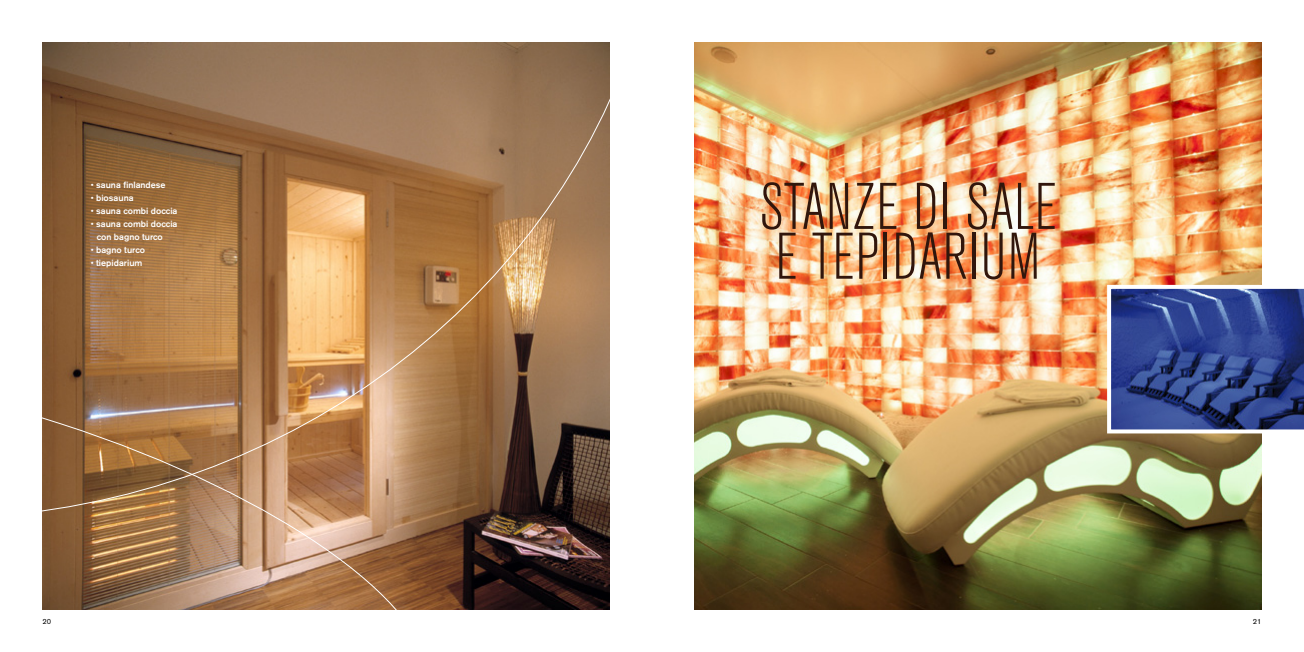
<style>
.page{position:relative;width:1304px;height:652px;background:#fff}
.page>*{position:absolute;margin:0;border:0;box-sizing:border-box;transform-origin:0 0}
.t1{font:300 condensed 65.2px/49.8px "Akzidenz Grotesk BE";color:#31160c}
.t2{font:500 9px/13px "Akzidenz Grotesk BE";color:#fff}
.t3{font:7.5px "Akzidenz Grotesk BE";color:#000}
.s1{font-family:"Akzidenz Grotesk BE Light Os F";font-weight:400}
</style>
<div class="page">
<img style="left:444px;top:519px;width:165px;height:90px">
<img style="left:694px;top:43px;width:567px;height:566px">
<svg style="left:42px;top:42px;width:568px;height:477px;background:#9b724b"></svg>
<img style="left:42px;top:353px;width:402px;height:257px">
<svg style="left:1107px;top:285px;width:197px;height:148px;background:#3c4f90"></svg>
<p class="t2" style="left:91px;top:179px;width:76px"><span class="s1">•</span> sauna finlandese</p>
<p class="t2" style="left:91px;top:192px;width:44px"><span class="s1">•</span> biosauna</p>
<p class="t2" style="left:91px;top:205px;width:88px"><span class="s1">•</span> sauna combi doccia</p>
<p class="t2" style="left:97px;top:218px;width:82px;text-indent:-6px"><span class="s1">•</span> sauna combi doccia con bagno turco</p>
<p class="t2" style="left:91px;top:244px;width:56px"><span class="s1">•</span> bagno turco</p>
<p class="t2" style="left:91px;top:257px;width:53px"><span class="s1">•</span> tiepidarium</p>
<h1 class="t1" style="left:759px;top:183px;width:298px">STANZE DI SALE<br>E TEPIDARIUM</h1>
<p class="t3" style="left:43px;top:616px;width:10px">20</p>
<p class="t3" style="left:1253px;top:616px;width:10px">21</p>
</div>
